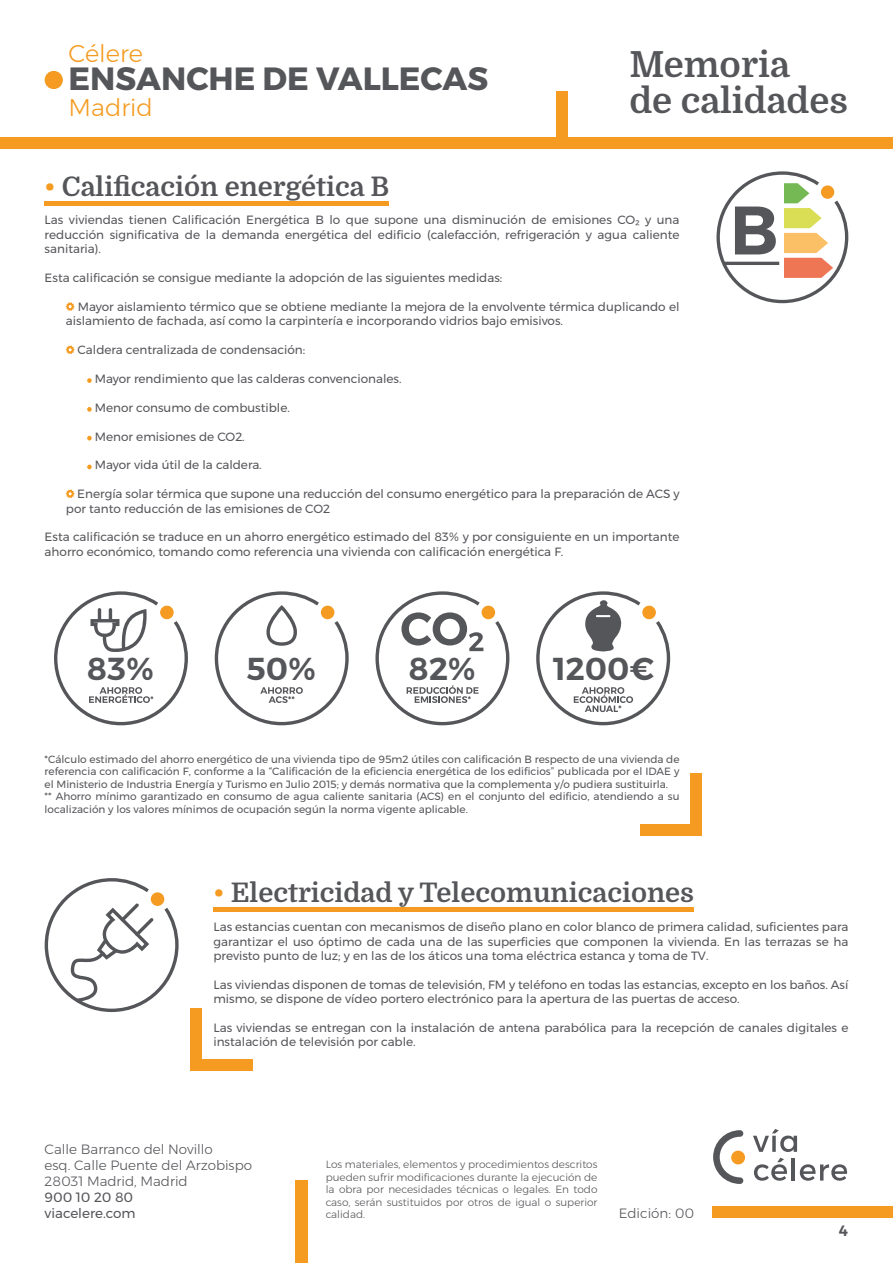
<style>
.page{position:relative;width:893px;height:1263px;background:#fff}
.page>*{position:absolute;margin:0;border:0;box-sizing:border-box;transform-origin:0 0}
.t1{font:700 36px/36px "Domine";color:#55565a}
.t2{font:700 32.1px "Montserrat";color:#55565a}
.t3{font:600 31.65px "Montserrat";color:#55565a}
.t4{font:700 27px "Domine";color:#55565a}
.t5{font:300 24.15px "Montserrat";color:#f59b21}
.t6{font:600 15px "Montserrat";color:#55565a}
.t7{font:300 13.5px/16.2px "Montserrat";color:#55565a}
.t8{font:13.5px/16.2px "Montserrat";color:#55565a}
.t9{font:12px/14.4px "Montserrat";color:#55565a}
.t10{font:10.5px/12.6px "Montserrat";color:#55565a}
.t11{font:300 10.5px/12.6px "Montserrat";color:#55565a;text-align:justify}
.s1{color:#f59b21}
</style>
<div class="page">
<svg style="left:753px;top:1129px;width:44px;height:23px"></svg>
<svg style="left:754px;top:1158px;width:33px;height:23px"></svg>
<hr style="left:792px;top:1158px;width:3px;height:22px;background:#55565a">
<svg style="left:800px;top:1164px;width:47px;height:17px"></svg>
<div style="left:731px;top:1150px;width:14px;height:14px;background:#f59b21;border-radius:50%"></div>
<svg style="left:713px;top:1130px;width:30px;height:54px"></svg>
<div style="left:0;top:137px;width:893px;height:12px;background:#f59b21"></div>
<div style="left:712px;top:1206px;width:181px;height:12px;background:#f59b21"></div>
<div style="left:556px;top:92px;width:11px;height:46px;background:#f59b21"></div>
<div style="left:45px;top:71px;width:18px;height:18px;background:#f59b21;border-radius:50%"></div>
<div style="left:295px;top:1181px;width:12px;height:82px;background:#f59b21"></div>
<hr style="left:45px;top:201px;width:344px;height:4px;background:#f59b21">
<svg style="left:66px;top:302px;width:8px;height:9px"></svg>
<svg style="left:66px;top:345px;width:8px;height:9px"></svg>
<svg style="left:87px;top:378px;width:5px;height:5px"></svg>
<svg style="left:87px;top:407px;width:5px;height:5px"></svg>
<svg style="left:87px;top:436px;width:5px;height:4px"></svg>
<svg style="left:87px;top:465px;width:5px;height:4px"></svg>
<svg style="left:66px;top:489px;width:8px;height:9px"></svg>
<div style="left:640px;top:824px;width:62px;height:11px;background:#f59b21"></div>
<div style="left:690px;top:773px;width:12px;height:62px;background:#f59b21"></div>
<svg style="left:54px;top:591px;width:134px;height:134px"></svg>
<svg style="left:215px;top:591px;width:134px;height:134px"></svg>
<svg style="left:375px;top:591px;width:135px;height:134px"></svg>
<svg style="left:536px;top:591px;width:134px;height:134px"></svg>
<hr style="left:213px;top:908px;width:481px;height:4px;background:#f59b21">
<div style="left:190px;top:1008px;width:12px;height:62px;background:#f59b21"></div>
<div style="left:190px;top:1059px;width:62px;height:11px;background:#f59b21"></div>
<svg style="left:44px;top:878px;width:135px;height:134px"></svg>
<svg style="left:716px;top:171px;width:132px;height:132px"></svg>
<h3 class="t5" style="left:69px;top:36px;width:76px">Célere</h3>
<h2 class="t2" style="left:69px;top:53px;width:421px">ENSANCHE DE VALLECAS</h2>
<h3 class="t5" style="left:69px;top:89px;width:86px">Madrid</h3>
<h1 class="t1" style="left:629px;top:47px;width:220px">Memoria<br>de calidades</h1>
<h3 class="t4" style="left:45px;top:171px;width:346px"><span class="s1">•</span> Calificación energética B</h3>
<p class="t9" style="left:45px;top:213px;width:636px;text-align:justify">Las viviendas tienen Calificación Energética B lo que supone una disminución de emisiones CO2 y una reducción significativa de la demanda energética del edificio (calefacción, refrigeración y agua caliente sanitaria).</p>
<p class="t9" style="left:45px;top:270px;width:459px">Esta calificación se consigue mediante la adopción de las siguientes medidas:</p>
<p class="t9" style="left:66px;top:299px;width:615px;text-indent:12px">Mayor aislamiento térmico que se obtiene mediante la mejora de la envolvente térmica duplicando el aislamiento de fachada, así como la carpintería e incorporando vidrios bajo emisivos.</p>
<p class="t9" style="left:78px;top:342px;width:229px">Caldera centralizada de condensación:</p>
<p class="t9" style="left:95px;top:371px;width:308px">Mayor rendimiento que las calderas convencionales.</p>
<p class="t9" style="left:95px;top:400px;width:197px">Menor consumo de combustible.</p>
<p class="t9" style="left:95px;top:429px;width:151px">Menor emisiones de CO2.</p>
<p class="t9" style="left:95px;top:458px;width:168px">Mayor vida útil de la caldera.</p>
<p class="t9" style="left:66px;top:486px;width:615px;text-indent:11px">Energía solar térmica que supone una reducción del consumo energético para la preparación de ACS y por tanto reducción de las emisiones de CO2</p>
<p class="t9" style="left:45px;top:530px;width:636px">Esta calificación se traduce en un ahorro energético estimado del 83% y por consiguiente en un importante ahorro económico, tomando como referencia una vivienda con calificación energética F.</p>
<h3 class="t3" style="left:87px;top:644px;width:68px">83%</h3>
<h3 class="t3" style="left:246px;top:644px;width:72px">50%</h3>
<h3 class="t3" style="left:409px;top:644px;width:68px">82%</h3>
<h3 class="t3" style="left:553px;top:644px;width:102px">1200€</h3>
<p class="t10" style="left:45px;top:752px;width:636px">*Cálculo estimado del ahorro energético de una vivienda tipo de 95m2 útiles con calificación B respecto de una vivienda de referencia con calificación F, conforme a la “Calificación de la eficiencia energética de los edificios” publicada por el IDAE y el Ministerio de Industria Energía y Turismo en Julio 2015; y demás normativa que la complementa y/o pudiera sustituirla.<br>** Ahorro mínimo garantizado en consumo de agua caliente sanitaria (ACS) en el conjunto del edificio, atendiendo a su localización y los valores mínimos de ocupación según la norma vigente aplicable.</p>
<h3 class="t4" style="left:213px;top:878px;width:482px"><span class="s1">•</span> Electricidad y Telecomunicaciones</h3>
<p class="t9" style="left:213px;top:919px;width:636px;text-align:justify">Las estancias cuentan con mecanismos de diseño plano en color blanco de primera calidad, suficientes para garantizar el uso óptimo de cada una de las superficies que componen la vivienda. En las terrazas se ha previsto punto de luz; y en las de los áticos una toma eléctrica estanca y toma de TV.</p>
<p class="t9" style="left:213px;top:977px;width:636px">Las viviendas disponen de tomas de televisión, FM y teléfono en todas las estancias, excepto en los baños. Así mismo, se dispone de vídeo portero electrónico para la apertura de las puertas de acceso.</p>
<p class="t9" style="left:213px;top:1020px;width:636px">Las viviendas se entregan con la instalación de antena parabólica para la recepción de canales digitales e instalación de televisión por cable.</p>
<p class="t7" style="left:45px;top:1140px;width:209px">Calle Barranco del Novillo<br>esq. Calle Puente del Arzobispo<br>28031 Madrid, Madrid</p>
<p class="t8" style="left:45px;top:1189px;width:93px">900 10 20 80 viacelere.com</p>
<p class="t11" style="left:326px;top:1158px;width:273px">Los materiales, elementos y procedimientos descritos pueden sufrir modificaciones durante la ejecución de la obra por necesidades técnicas o legales. En todo caso, serán sustituidos por otros de igual o superior calidad.</p>
<p class="t7" style="left:619px;top:1205px;width:77px">Edición: 00</p>
<p class="t6" style="left:839px;top:1219px;width:11px">4</p>
</div>
